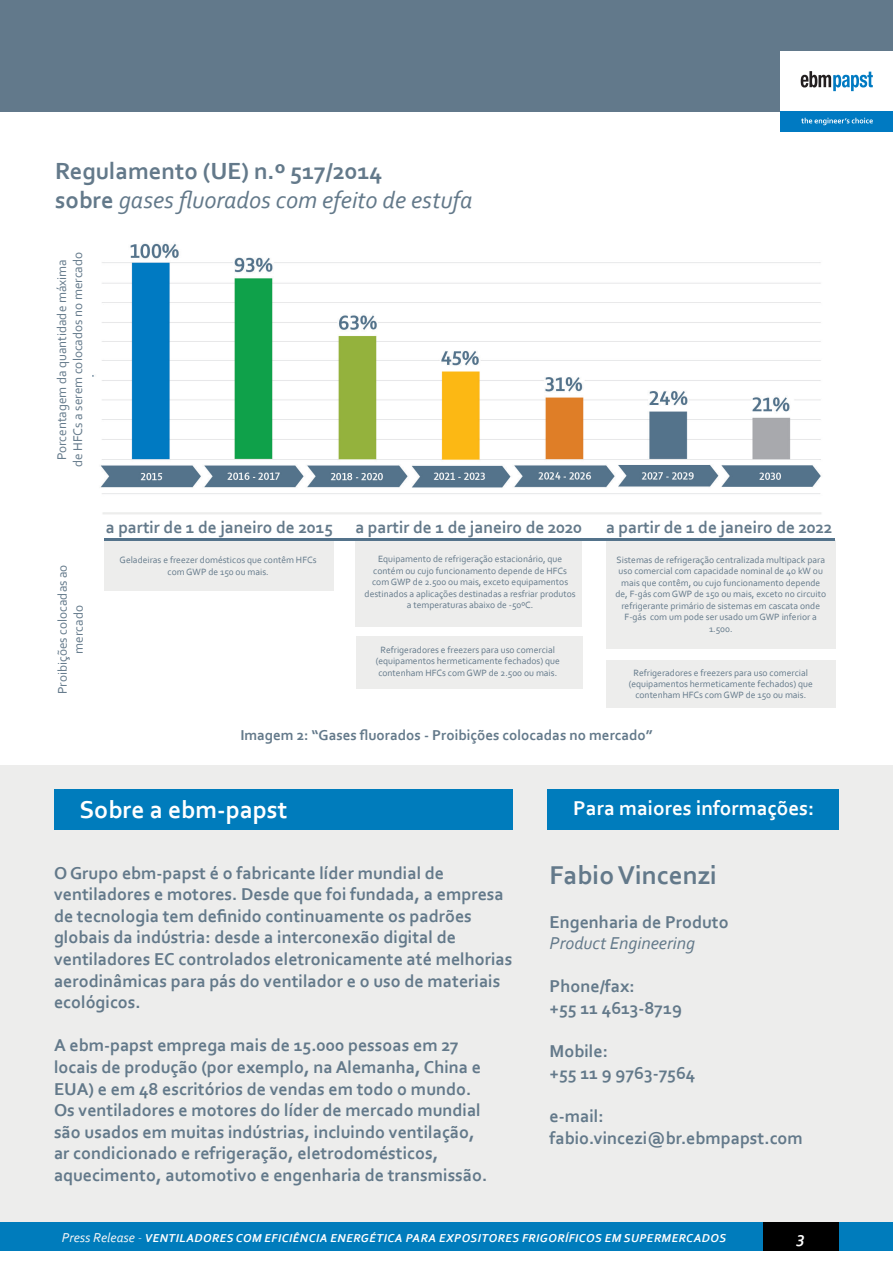
<style>
.page{position:relative;width:893px;height:1263px;background:#fff}
.page>*{position:absolute;margin:0;border:0;box-sizing:border-box;transform-origin:0 0}
.t1{font:700 27px "Corbel";color:#63798a}
.t2{font:700 25.5px "Corbel";color:#fff}
.t3{font:italic 24.45px "Corbel";color:#63798a}
.t4{font:700 24.45px "Corbel";color:#63798a}
.t5{font:700 21px "Corbel";color:#fff}
.t6{font:700 18px/21.6px "Corbel";color:#63798a}
.t7{font:italic 18px "Corbel";color:#63798a}
.t8{font:700 17.4px "Corbel";color:#63798a}
.t9{font:italic 700 16.5px "Corbel";color:#fff}
.t10{font:700 15px "Corbel";color:#63798a}
.t11{font:13.2px/15.9px "Corbel";color:#63798a;text-align:center}
.t12{font:italic 700 12px "Corbel";letter-spacing:.04em;color:#fff}
.t13{font:9.6px/11.4px "Corbel";color:#63798a;text-align:center}
.s1{font-weight:700;font-style:normal}
.s2{font-weight:400;font-size:13.5px;color:#f7f7f7}
.s3{font-weight:300;font-size:13.5px;color:#f7f7f7}
</style>
<div class="page">
<div style="left:0;top:765px;width:893px;height:498px;background:#ededec"></div>
<div style="left:0;top:0;width:893px;height:111px;background:#62798b"></div>
<div style="left:780px;top:51px;width:113px;height:60px;background:#fff"></div>
<svg style="left:801px;top:71px;width:72px;height:20px"></svg>
<div style="left:780px;top:111px;width:113px;height:20px;background:#007ac2"></div>
<svg style="left:801px;top:118px;width:72px;height:7px"></svg>
<div style="left:54px;top:789px;width:458px;height:41px;background:#007cbc"></div>
<div style="left:548px;top:789px;width:291px;height:41px;background:#007cbc"></div>
<div style="left:355px;top:540px;width:227px;height:87px;background:#ededec"></div>
<div style="left:356px;top:636px;width:227px;height:53px;background:#ededec"></div>
<div style="left:606px;top:660px;width:229px;height:48px;background:#ededec"></div>
<div style="left:105px;top:541px;width:229px;height:50px;background:#ededec"></div>
<div style="left:606px;top:540px;width:229px;height:108px;background:#ededec"></div>
<img style="left:93px;top:243px;width:728px;height:271px">
<hr style="left:105px;top:538px;width:730px;height:3px;background:#54738b">
<div style="left:0;top:1222px;width:893px;height:29px;background:#007cbc"></div>
<div style="left:763px;top:1222px;width:75px;height:29px;background:#000"></div>
<div style="left:0;top:1251px;width:893px;height:12px;background:#fff"></div>
<p class="t4" style="left:55px;top:156px;width:329px">Regulamento (UE) n.º 517/2014</p>
<p class="t3" style="left:55px;top:185px;width:419px"><span class="s1">sobre</span> gases fluorados com efeito de estufa</p>
<p class="t11" style="left:54px;top:467px;width:217px;rotate:-90deg">Porcentagem da quantidade máxima de HFCs a serem colocados no mercado</p>
<p class="t11" style="left:54px;top:694px;width:131px;rotate:-90deg">Proibições colocadas ao mercado</p>
<p class="t8" style="left:106px;top:516px;width:229px">a partir de 1 de janeiro de 2015</p>
<p class="t8" style="left:355px;top:516px;width:228px">a partir de 1 de janeiro de 2020</p>
<p class="t8" style="left:606px;top:516px;width:228px">a partir de 1 de janeiro de 2022</p>
<p class="t13" style="left:120px;top:554px;width:198px">Geladeiras e freezer domésticos que contêm HFCs com GWP de 150 ou mais.</p>
<p class="t13" style="left:365px;top:553px;width:213px">Equipamento de refrigeração estacionário, que contém ou cujo funcionamento depende de HFCs com GWP de 2.500 ou mais, exceto equipamentos destinados a aplicações destinadas a resfriar produtos a temperaturas abaixo de -50ºC.</p>
<p class="t13" style="left:615px;top:554px;width:212px">Sistemas de refrigeração centralizada multipack para uso comercial com capacidade nominal de 40 kW ou mais que contêm, ou cujo funcionamento depende de, F-gás com GWP de 150 ou mais, exceto no circuito refrigerante primário de sistemas em cascata onde F-gás com um pode ser usado um GWP inferior a 1.500.</p>
<p class="t13" style="left:376px;top:644px;width:186px">Refrigeradores e freezers para uso comercial (equipamentos hermeticamente fechados) que contenham HFCs com GWP de 2.500 ou mais.</p>
<p class="t13" style="left:629px;top:666px;width:186px">Refrigeradores e freezers para uso comercial (equipamentos hermeticamente fechados) que contenham HFCs com GWP de 150 ou mais.</p>
<p class="t10" style="left:240px;top:726px;width:414px">Imagem 2: “Gases fluorados - Proibições colocadas no mercado”</p>
<p class="t2" style="left:80px;top:794px;width:209px">Sobre a ebm-papst</p>
<p class="t5" style="left:573px;top:795px;width:243px">Para maiores informações:</p>
<p class="t6" style="left:54px;top:861px;width:460px">O Grupo ebm-papst é o fabricante líder mundial de ventiladores e motores. Desde que foi fundada, a empresa de tecnologia tem definido continuamente os padrões globais da indústria: desde a interconexão digital de ventiladores EC controlados eletronicamente até melhorias aerodinâmicas para pás do ventilador e o uso de materiais ecológicos.</p>
<p class="t6" style="left:54px;top:1034px;width:435px">A ebm-papst emprega mais de 15.000 pessoas em 27 locais de produção (por exemplo, na Alemanha, China e EUA) e em 48 escritórios de vendas em todo o mundo.<br>Os ventiladores e motores do líder de mercado mundial são usados em muitas indústrias, incluindo ventilação, ar condicionado e refrigeração, eletrodomésticos, aquecimento, automotivo e engenharia de transmissão.</p>
<p class="t1" style="left:550px;top:859px;width:169px">Fabio Vincenzi</p>
<p class="t6" style="left:550px;top:910px;width:181px">Engenharia de Produto</p>
<p class="t7" style="left:550px;top:932px;width:147px">Product Engineering</p>
<p class="t6" style="left:550px;top:975px;width:87px">Phone/fax:</p>
<p class="t6" style="left:550px;top:997px;width:134px">+55 11 4613-8719</p>
<p class="t6" style="left:550px;top:1040px;width:60px">Mobile:</p>
<p class="t6" style="left:550px;top:1062px;width:147px">+55 11 9 9763-7564</p>
<p class="t6" style="left:550px;top:1105px;width:56px">e-mail:</p>
<p class="t6" style="left:550px;top:1126px;width:255px">fabio.vincezi@br.ebmpapst.com</p>
<p class="t12" style="left:62px;top:1230px;width:666px"><span class="s2">Press Release</span> <span class="s3">-</span> VENTILADORES COM EFICIÊNCIA ENERGÉTICA PARA EXPOSITORES FRIGORÍFICOS EM SUPERMERCADOS</p>
<p class="t9" style="left:797px;top:1227px;width:9px">3</p>
</div>
